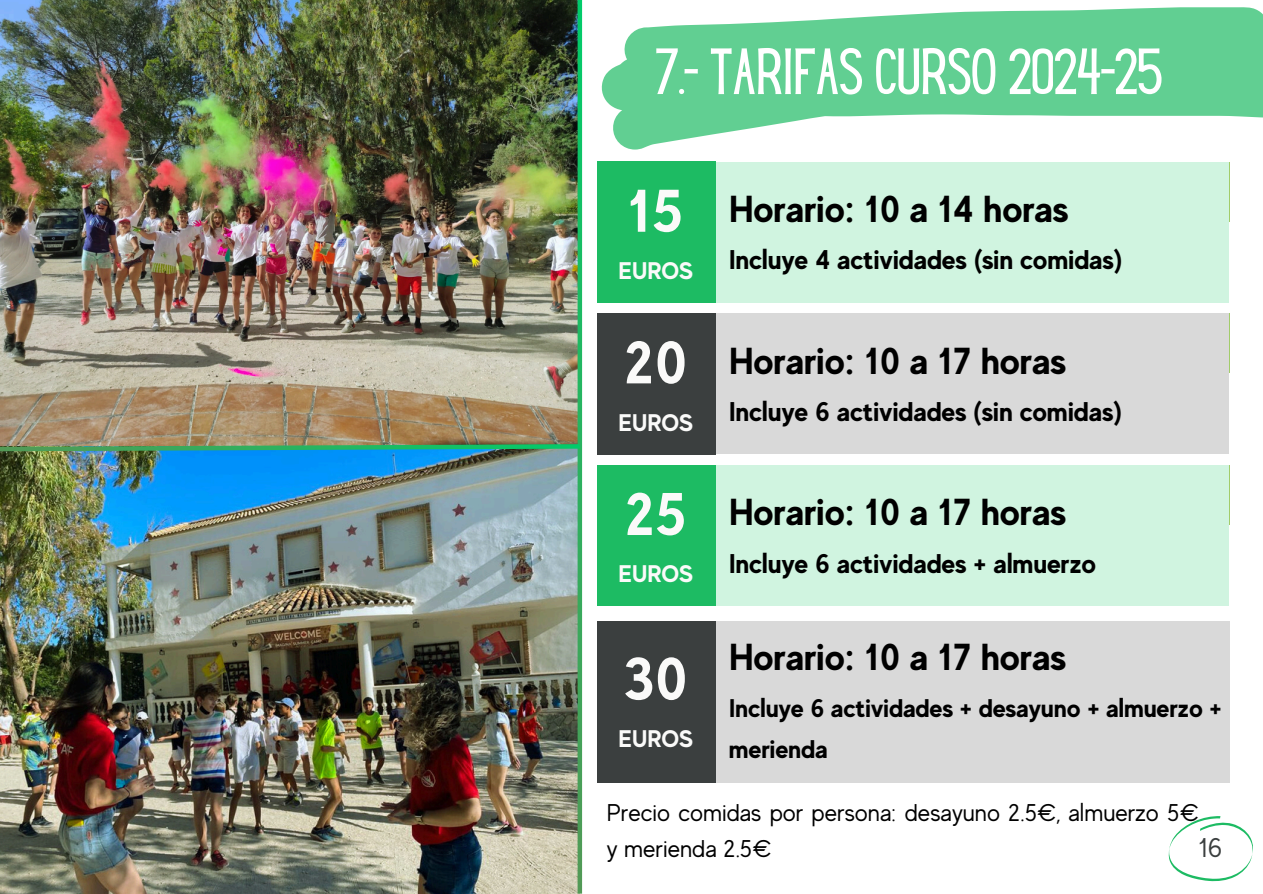
<style>
.page{position:relative;width:1263px;height:894px;background:#fff}
.page>*{position:absolute;margin:0;border:0;box-sizing:border-box;transform-origin:0 0}
.t1{font:700 60px "MADE Evolve Sans";color:#fafaf9}
.t2{font:57px "Hey Gotcha";color:#fff}
.t3{font:700 37.5px "MADE Evolve Sans";color:#000}
.t4{font:700 27px "MADE Evolve Sans";color:#000}
.t5{font:27px "MADE Evolve Sans";color:#3b3f3f}
.t6{font:700 25.5px/41.7px "MADE Evolve Sans";color:#000}
.t7{font:24.15px/36px "MADE Evolve Sans";color:#000}
.t8{font:700 24px "MADE Evolve Sans";color:#fafaf9}
</style>
<div class="page">
<svg style="left:601px;top:7px;width:662px;height:142px;fill:#61cf92"></svg>
<svg style="left:1168px;top:816px;width:85px;height:64px"></svg>
<img style="left:0;top:0;width:578px;height:893px">
<div style="left:598px;top:162px;width:118px;height:140px;background:#1dbb63"></div>
<div style="left:716px;top:162px;width:513px;height:140px;background:#d0f4e0"></div>
<div style="left:598px;top:313px;width:118px;height:141px;background:#3b3f3f"></div>
<div style="left:716px;top:313px;width:513px;height:141px;background:#d9d9d9"></div>
<div style="left:598px;top:465px;width:118px;height:140px;background:#1dbb63"></div>
<div style="left:716px;top:465px;width:513px;height:140px;background:#d0f4e0"></div>
<div style="left:598px;top:621px;width:118px;height:161px;background:#3b3f3f"></div>
<div style="left:716px;top:621px;width:513px;height:161px;background:#d9d9d9"></div>
<svg style="left:578px;top:0;width:4px;height:893px;background:#29b25f"></svg>
<img style="left:0;top:442px;width:583px;height:11px">
<h2 class="t2" style="left:655px;top:37px;width:509px">7.- TARIFAS CURSO 2024-25</h2>
<h1 class="t1" style="left:628px;top:172px;width:57px">15</h1>
<p class="t8" style="left:619px;top:255px;width:76px">EUROS</p>
<h1 class="t1" style="left:624px;top:324px;width:65px">20</h1>
<p class="t8" style="left:619px;top:407px;width:76px">EUROS</p>
<h1 class="t1" style="left:625px;top:475px;width:63px">25</h1>
<p class="t8" style="left:619px;top:558px;width:76px">EUROS</p>
<h1 class="t1" style="left:624px;top:640px;width:65px">30</h1>
<p class="t8" style="left:619px;top:723px;width:76px">EUROS</p>
<h3 class="t3" style="left:729px;top:185px;width:341px">Horario: 10 a 14 horas</h3>
<p class="t4" style="left:729px;top:243px;width:395px">Incluye 4 actividades (sin comidas)</p>
<h3 class="t3" style="left:729px;top:337px;width:338px">Horario: 10 a 17 horas</h3>
<p class="t4" style="left:729px;top:394px;width:394px">Incluye 6 actividades (sin comidas)</p>
<h3 class="t3" style="left:729px;top:488px;width:338px">Horario: 10 a 17 horas</h3>
<p class="t4" style="left:729px;top:546px;width:368px">Incluye 6 actividades + almuerzo</p>
<h3 class="t3" style="left:729px;top:633px;width:338px">Horario: 10 a 17 horas</h3>
<p class="t6" style="left:729px;top:686px;width:494px">Incluye 6 actividades + desayuno + almuerzo + merienda</p>
<p class="t7" style="left:607px;top:793px;width:593px">Precio comidas por persona: desayuno 2.5€, almuerzo 5€ y merienda 2.5€</p>
<p class="t5" style="left:1199px;top:830px;width:25px">16</p>
</div>
